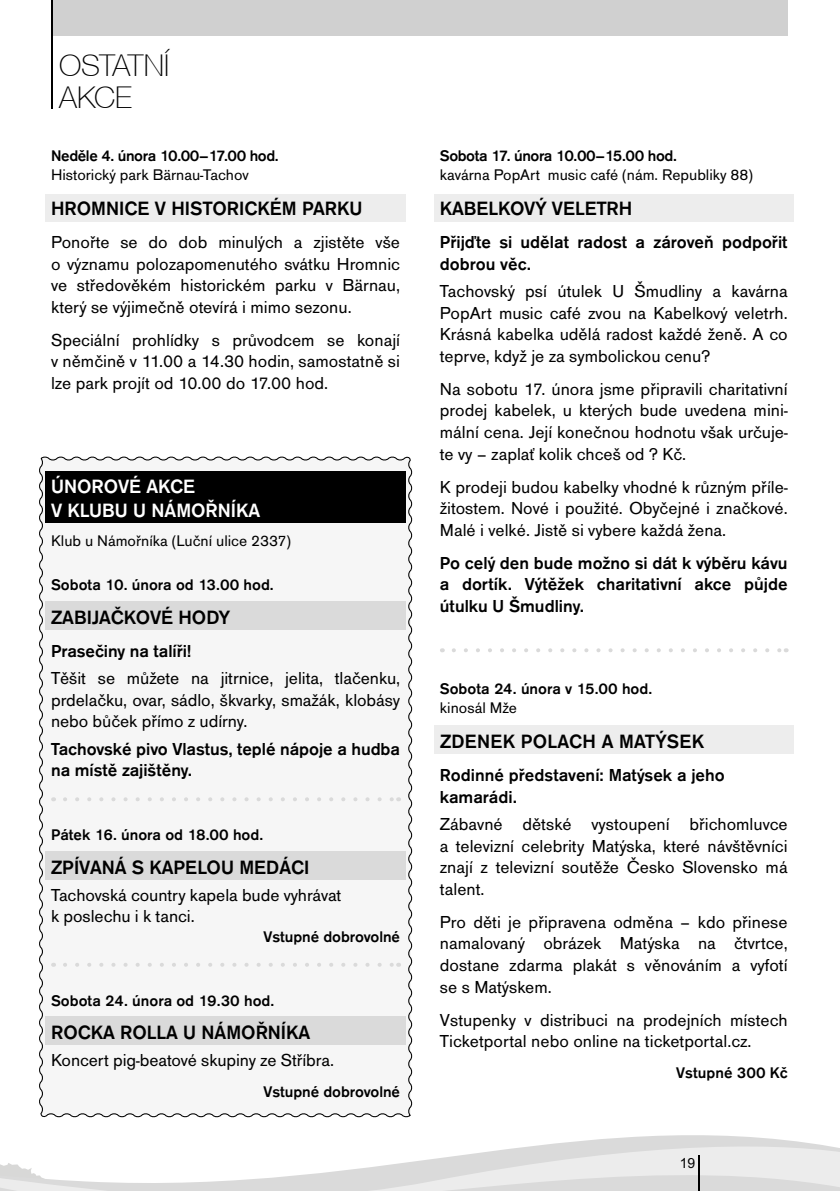
<style>
.page{position:relative;width:840px;height:1191px;background:#fff}
.page>*{position:absolute;margin:0;border:0;box-sizing:border-box;transform-origin:0 0}
.t1{font:100 30px/32px "Helvetica Neue CE";letter-spacing:-.01em;color:#000}
.t2{font:500 20px "Accius TOT";color:#000}
.t3{font:500 20px/24px "Accius TOT";color:#fff}
.t4{font:18px/21.6px "Accius TOT";color:#000;text-align:justify}
.t5{font:500 18px/21.6px "Accius TOT";color:#000}
.t6{font:500 16px "Accius TOT";letter-spacing:-.005em;color:#000}
.t7{font:16px "Accius TOT";color:#000}
.t8{font:500 16px "Accius TOT";letter-spacing:-.025em;color:#000}
.t9{font:14px "Arial";color:#000}
</style>
<div class="page">
<div style="left:39px;top:456px;width:374px;height:662px;background:#f6f6f6"></div>
<svg style="left:0;top:1137px;width:839px;height:54px"></svg>
<hr style="left:698px;top:1155px;width:1px;height:36px;background:#000">
<div style="left:51px;top:0;width:736px;height:35px;background:#d0d0d0"></div>
<hr style="left:51px;top:0;width:1px;height:108px;background:#000">
<div style="left:45px;top:194px;width:360px;height:27px;background:#ededed"></div>
<div style="left:45px;top:471px;width:360px;height:28px;background:#000"></div>
<div style="left:45px;top:495px;width:360px;height:28px;background:#000"></div>
<div style="left:45px;top:601px;width:360px;height:29px;background:#dadada"></div>
<svg style="left:65px;top:797px;width:327px;height:4px"></svg>
<div style="left:45px;top:851px;width:360px;height:28px;background:#dadada"></div>
<svg style="left:65px;top:962px;width:327px;height:4px"></svg>
<div style="left:45px;top:1016px;width:360px;height:29px;background:#dadada"></div>
<div style="left:434px;top:194px;width:358px;height:27px;background:#ededed"></div>
<svg style="left:453px;top:648px;width:326px;height:4px"></svg>
<div style="left:434px;top:725px;width:358px;height:29px;background:#ededed"></div>
<h1 class="t1" style="left:59px;top:50px;width:111px">OSTATNÍ<br>AKCE</h1>
<p class="t8" style="left:51px;top:146px;width:229px">Neděle 4. února 10.00–17.00 hod.</p>
<p class="t7" style="left:51px;top:166px;width:199px">Historický park Bärnau-Tachov</p>
<p class="t2" style="left:51px;top:197px;width:312px">HROMNICE V HISTORICKÉM PARKU</p>
<p class="t4" style="left:51px;top:232px;width:350px">Ponořte se do dob minulých a zjistěte vše o významu polozapomenutého svátku Hromnic ve středověkém historickém parku v Bärnau, který se výjimečně otevírá i mimo sezonu.</p>
<p class="t4" style="left:51px;top:329px;width:350px">Speciální prohlídky s průvodcem se konají v němčině v 11.00 a 14.30 hodin, samostatně si lze park projít od 10.00 do 17.00 hod.</p>
<p class="t3" style="left:51px;top:474px;width:210px">ÚNOROVÉ AKCE<br>V KLUBU U NÁMOŘNÍKA</p>
<p class="t7" style="left:51px;top:532px;width:241px">Klub u Námořníka (Luční ulice 2337)</p>
<p class="t6" style="left:51px;top:576px;width:224px">Sobota 10. února od 13.00 hod.</p>
<p class="t2" style="left:51px;top:606px;width:180px">ZABIJAČKOVÉ HODY</p>
<p class="t5" style="left:51px;top:640px;width:142px">Prasečiny na talíři!</p>
<p class="t4" style="left:51px;top:667px;width:350px">Těšit se můžete na jitrnice, jelita, tlačenku, prdelačku, ovar, sádlo, škvarky, smažák, klobásy nebo bůček přímo z udírny.</p>
<p class="t5" style="left:51px;top:738px;width:350px">Tachovské pivo Vlastus, teplé nápoje a hudba na místě zajištěny.</p>
<p class="t6" style="left:51px;top:826px;width:213px">Pátek 16. února od 18.00 hod.</p>
<p class="t2" style="left:51px;top:855px;width:260px">ZPÍVANÁ S KAPELOU MEDÁCI</p>
<p class="t4" style="left:51px;top:884px;width:292px">Tachovská country kapela bude vyhrávat k poslechu i k tanci.</p>
<p class="t6" style="left:263px;top:927px;width:138px">Vstupné dobrovolné</p>
<p class="t6" style="left:51px;top:991px;width:225px">Sobota 24. února od 19.30 hod.</p>
<p class="t2" style="left:51px;top:1021px;width:260px">ROCKA ROLLA U NÁMOŘNÍKA</p>
<p class="t4" style="left:51px;top:1049px;width:284px">Koncert pig-beatové skupiny ze Stříbra.</p>
<p class="t6" style="left:263px;top:1082px;width:138px">Vstupné dobrovolné</p>
<p class="t8" style="left:439px;top:146px;width:238px">Sobota 17. února 10.00–15.00 hod.</p>
<p class="t7" style="left:439px;top:166px;width:314px">kavárna PopArt music café (nám. Republiky 88)</p>
<p class="t2" style="left:439px;top:197px;width:194px">KABELKOVÝ VELETRH</p>
<p class="t5" style="left:439px;top:231px;width:349px">Přijďte si udělat radost a zároveň podpořit dobrou věc.</p>
<p class="t4" style="left:439px;top:280px;width:349px">Tachovský psí útulek U Šmudliny a kavárna PopArt music café zvou na Kabelkový veletrh.<br>Krásná kabelka udělá radost každé ženě. A co teprve, když je za symbolickou cenu?</p>
<p class="t4" style="left:439px;top:378px;width:349px">Na sobotu 17. února jsme připravili charitativní prodej kabelek, u kterých bude uvedena mini&shy;mální cena. Její konečnou hodnotu však určuje&shy;te vy – zaplať kolik chceš od ? Kč.</p>
<p class="t4" style="left:439px;top:476px;width:349px">K prodeji budou kabelky vhodné k různým příle&shy;žitostem. Nové i použité. Obyčejné i značkové.<br>Malé i velké. Jistě si vybere každá žena.</p>
<p class="t5" style="left:439px;top:552px;width:349px;text-align:justify">Po celý den bude možno si dát k výběru kávu a dortík. Výtěžek charitativní akce půjde útulku U Šmudliny.</p>
<p class="t6" style="left:439px;top:679px;width:214px">Sobota 24. února v 15.00 hod.</p>
<p class="t7" style="left:439px;top:698px;width:79px">kinosál Mže</p>
<p class="t2" style="left:440px;top:730px;width:265px">ZDENEK POLACH A MATÝSEK</p>
<p class="t5" style="left:439px;top:764px;width:286px">Rodinné představení: Matýsek a jeho kamarádi.</p>
<p class="t4" style="left:439px;top:813px;width:349px">Zábavné dětské vystoupení břichomluvce a televizní celebrity Matýska, které návštěvníci znají z televizní soutěže Česko Slovensko má talent.</p>
<p class="t4" style="left:439px;top:911px;width:349px">Pro děti je připravena odměna – kdo přinese namalovaný obrázek Matýska na čtvrtce, dostane zdarma plakát s věnováním a vyfotí se s Matýskem.</p>
<p class="t4" style="left:439px;top:1009px;width:349px">Vstupenky v distribuci na prodejních místech<br>Ticketportal nebo online na ticketportal.cz.</p>
<p class="t6" style="left:675px;top:1063px;width:113px">Vstupné 300 Kč</p>
<p class="t9" style="left:679px;top:1153px;width:17px">19</p>
</div>
